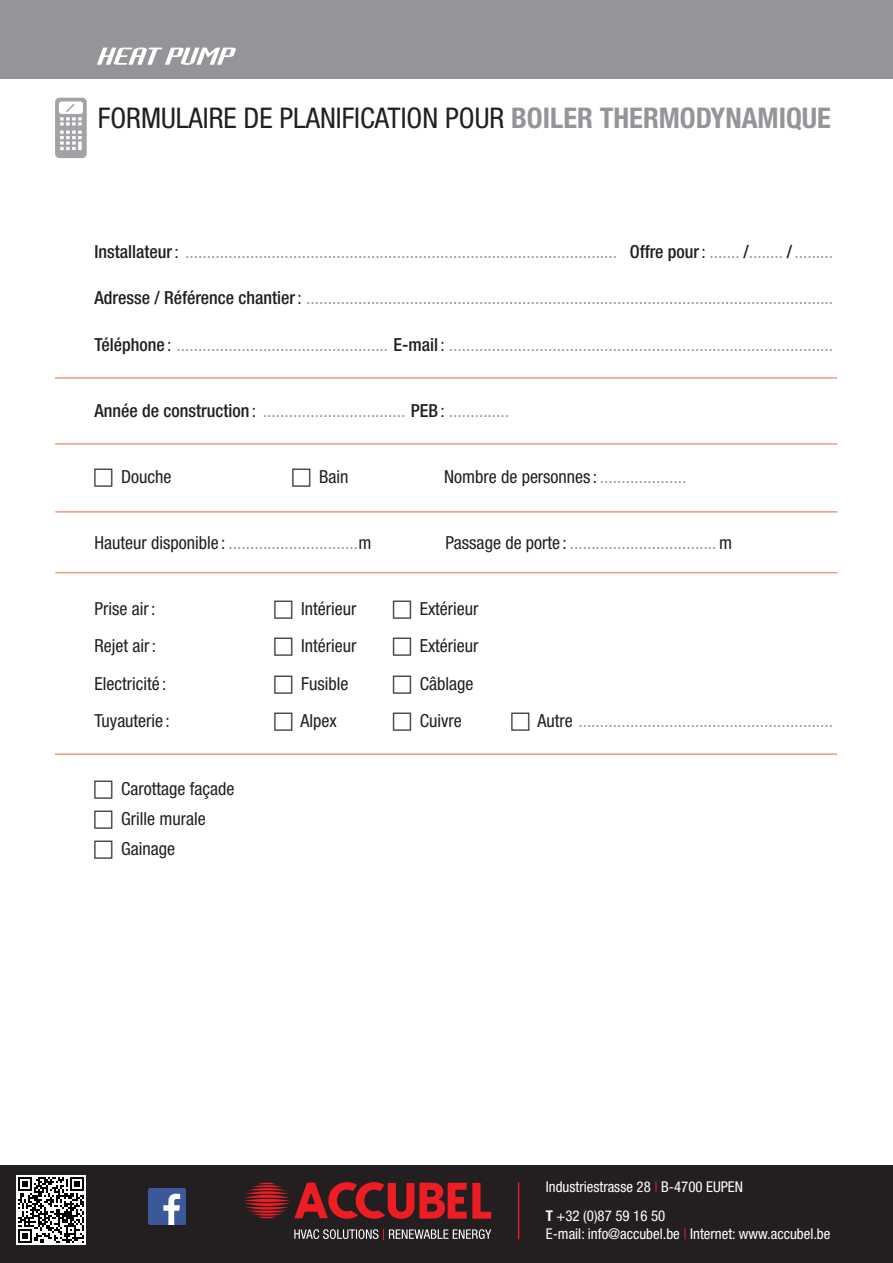
<style>
.page{position:relative;width:893px;height:1263px;background:#fff}
.page>*{position:absolute;margin:0;border:0;box-sizing:border-box;transform-origin:0 0}
.t1{font:condensed 28.5px "Helvetica Neue LT Std";color:#231f20}
.t2{font:italic 24px "Industria LT Std Solid";color:#fff;scale:2.5 1}
.t3{font:condensed 18px "Helvetica Neue LT Std";color:#939598}
.t4{font:condensed 18px "Helvetica Neue LT Std";color:#231f20}
.t5{font:condensed 14.85px/17.9px "Helvetica Neue LT Std";color:#fff}
.s1{font-weight:700;color:#939598}
.s2{font-weight:500;color:#231f20}
.s3{color:#231f20}
.s4{color:#ee1d23}
.s5{font-weight:700}
</style>
<div class="page">
<div style="left:0;top:0;width:893px;height:79px;background:#939598"></div>
<div style="left:55px;top:98px;width:32px;height:60px;background:#a1a3a6;border-radius:4px"></div>
<svg style="left:59px;top:101px;width:24px;height:13px"></svg>
<svg style="left:60px;top:131px;width:22px;height:19px"></svg>
<svg style="left:60px;top:102px;width:22px;height:23px"></svg>
<hr style="left:55px;top:443px;width:782px;height:2px;background:#f6977a">
<hr style="left:55px;top:377px;width:782px;height:2px;background:#f6977a">
<hr style="left:55px;top:511px;width:782px;height:2px;background:#f6977a">
<hr style="left:55px;top:572px;width:782px;height:1px;background:#f6977a">
<hr style="left:55px;top:753px;width:782px;height:2px;background:#f6977a">
<div style="left:0;top:1165px;width:893px;height:98px;background:#231f20"></div>
<svg style="left:294px;top:1229px;width:197px;height:10px"></svg>
<svg style="left:244px;top:1182px;width:247px;height:37px"></svg>
<hr style="left:518px;top:1182px;width:1px;height:57px;background:#ee1d23">
<img style="left:17px;top:1176px;width:68px;height:68px">
<img style="left:148px;top:1188px;width:37px;height:37px">
<h2 class="t2" style="left:95px;top:43px;width:60px">HEATPUMP</h2>
<p class="t1" style="left:98px;top:102px;width:735px">FORMULAIRE DE PLANIFICATION POUR <span class="s1">BOILER THERMODYNAMIQUE</span></p>
<p class="t3" style="left:94px;top:241px;width:740px"><span class="s2">Installateur</span><span class="s3">:</span> .................................................................................................... <span class="s2">Offre pour</span><span class="s3">:</span> ....... <span class="s2">/</span>........ <span class="s2">/</span>.........</p>
<p class="t3" style="left:94px;top:288px;width:740px"><span class="s2">Adresse / Référence chantier</span><span class="s3">:</span> ..........................................................................................................................</p>
<p class="t3" style="left:94px;top:334px;width:740px"><span class="s2">Téléphone</span> <span class="s3">:</span> ................................................. <span class="s2">E-mail</span> <span class="s3">:</span> .........................................................................................</p>
<p class="t3" style="left:94px;top:400px;width:416px"><span class="s2">Année de construction</span> <span class="s3">:</span> ................................. <span class="s2">PEB</span><span class="s3">:</span> ..............</p>
<p class="t4" style="left:121px;top:466px;width:52px">Douche</p>
<p class="t4" style="left:319px;top:466px;width:31px">Bain</p>
<p class="t3" style="left:444px;top:466px;width:244px"><span class="s3">Nombre de personnes :</span> ....................</p>
<p class="t3" style="left:94px;top:532px;width:278px"><span class="s3">Hauteur disponible :</span> ..............................<span class="s3">m</span></p>
<p class="t3" style="left:445px;top:532px;width:288px"><span class="s3">Passage de porte :</span> ..................................<span class="s3">m</span></p>
<p class="t4" style="left:94px;top:598px;width:62px">Prise air:</p>
<p class="t4" style="left:301px;top:598px;width:57px">Intérieur</p>
<p class="t4" style="left:420px;top:598px;width:60px">Extérieur</p>
<p class="t4" style="left:94px;top:636px;width:63px">Rejet air:</p>
<p class="t4" style="left:301px;top:636px;width:57px">Intérieur</p>
<p class="t4" style="left:420px;top:636px;width:60px">Extérieur</p>
<p class="t4" style="left:94px;top:673px;width:73px">Electricité :</p>
<p class="t4" style="left:301px;top:673px;width:49px">Fusible</p>
<p class="t4" style="left:420px;top:673px;width:55px">Câblage</p>
<p class="t4" style="left:94px;top:711px;width:77px">Tuyauterie :</p>
<p class="t4" style="left:300px;top:711px;width:38px">Alpex</p>
<p class="t4" style="left:420px;top:711px;width:43px">Cuivre</p>
<p class="t3" style="left:537px;top:711px;width:297px"><span class="s3">Autre</span> ...........................................................</p>
<p class="t4" style="left:121px;top:778px;width:115px">Carottage façade</p>
<p class="t4" style="left:121px;top:808px;width:86px">Grille murale</p>
<p class="t4" style="left:121px;top:838px;width:56px">Gainage</p>
<p class="t5" style="left:546px;top:1177px;width:199px">Industriestrasse 28 <span class="s4">|</span> B-4700 EUPEN</p>
<p class="t5" style="left:546px;top:1207px;width:286px"><span class="s5">T</span> +32 (0)87 59 16 50<br>E-mail: info@accubel.be <span class="s4">|</span> Internet: www.accubel.be</p>
</div>
